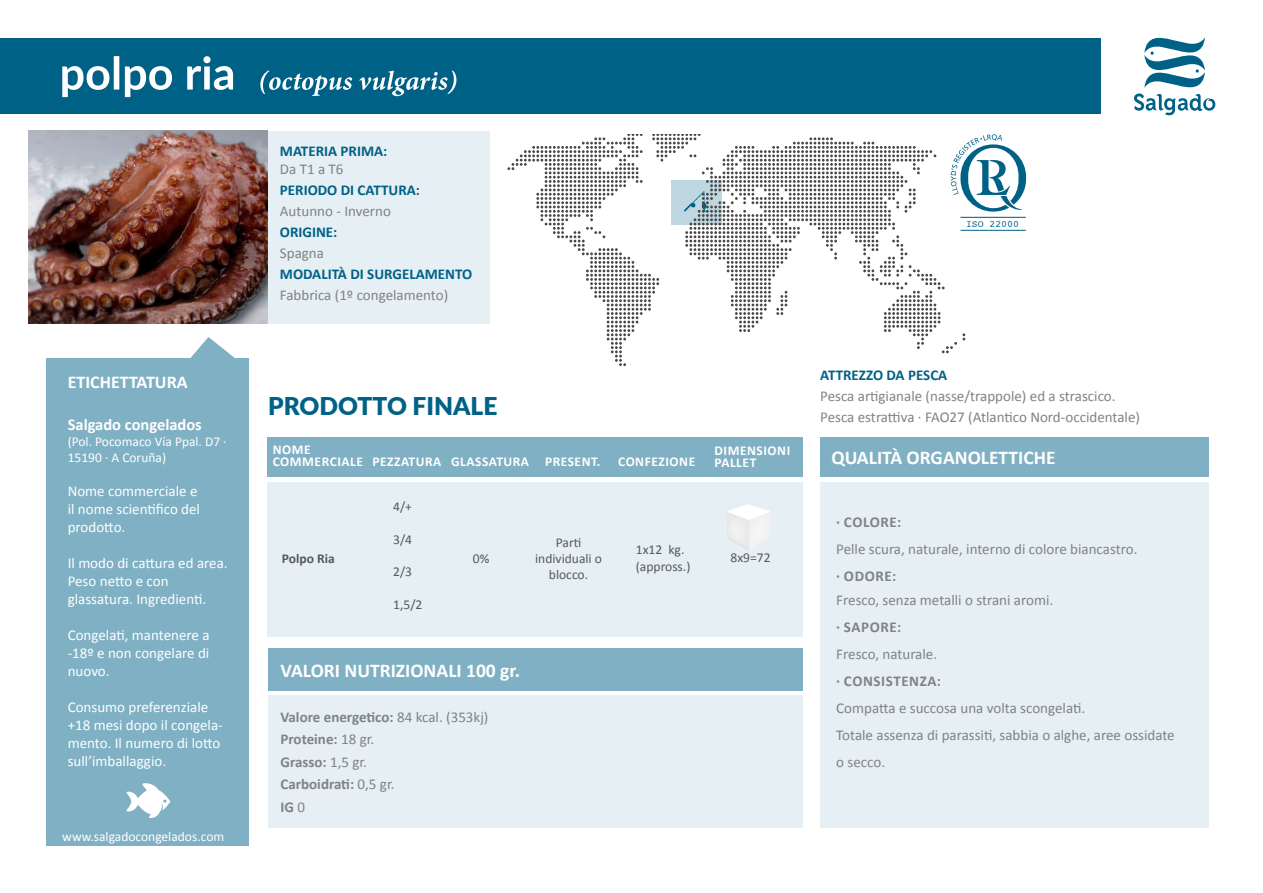
<style>
.page{position:relative;width:1263px;height:893px;background:#fff}
.page>*{position:absolute;margin:0;border:0;box-sizing:border-box;transform-origin:0 0}
.t1{font:900 24.45px "Lato";color:#006187}
.t2{font:700 19.5px "Calibri";color:#fff}
.t3{font:700 18px "Calibri";color:#fff}
.t4{font:700 16.5px "Calibri";color:#fff}
.t5{font:15px/27px "Calibri";color:#808285}
.t6{font:15px/18px "Calibri";color:#fff}
.t7{font:700 15px "Calibri";color:#808285}
.t8{font:700 15px "Calibri";color:#006187}
.t9{font:700 15px "Calibri";letter-spacing:.04em;color:#808285}
.t10{font:700 13.5px/12.1px "Calibri";letter-spacing:.04em;color:#fff}
.t11{font:13.5px/16.2px "Calibri";color:#57585a}
.t12{font:13.5px/16.2px "Calibri";color:#fff}
.t13{font:700 13.5px "Calibri";color:#57585a}
.t14{font:9.75px "Courier";color:#006187}
.s1{font-weight:400}
</style>
<div class="page">
<div style="left:267px;top:482px;width:536px;height:154px;background:#e6eff3"></div>
<div style="left:0;top:38px;width:1101px;height:76px;background:#006187"></div>
<svg style="left:1134px;top:37px;width:81px;height:78px"></svg>
<div style="left:266px;top:131px;width:223px;height:192px;background:#e6eff3"></div>
<div style="left:46px;top:359px;width:203px;height:487px;background:#80b0c3"></div>
<svg style="left:126px;top:783px;width:44px;height:35px"></svg>
<svg style="left:62px;top:56px;width:171px;height:41px"></svg>
<svg style="left:260px;top:70px;width:196px;height:26px"></svg>
<img style="left:29px;top:131px;width:238px;height:192px">
<svg style="left:188px;top:337px;width:50px;height:22px"></svg>
<div style="left:268px;top:648px;width:535px;height:43px;background:#80b0c3"></div>
<div style="left:268px;top:695px;width:535px;height:133px;background:#e6eff3"></div>
<img style="left:727px;top:520px;width:43px;height:30px">
<img style="left:726px;top:504px;width:44px;height:16px">
<div style="left:820px;top:482px;width:389px;height:346px;background:#e6eff3"></div>
<div style="left:820px;top:437px;width:389px;height:40px;background:#80b0c3"></div>
<svg style="left:507px;top:134px;width:519px;height:232px"></svg>
<hr style="left:960px;top:217px;width:66px;height:1px;background:#006187">
<hr style="left:960px;top:230px;width:66px;height:1px;background:#006187">
<div style="left:267px;top:437px;width:536px;height:40px;background:#80b0c3"></div>
<p class="t3" style="left:68px;top:371px;width:121px">ETICHETTATURA</p>
<p class="t4" style="left:68px;top:414px;width:136px">Salgado congelados</p>
<p class="t12" style="left:68px;top:433px;width:160px">(Pol. Pocomaco Vía Ppal. D7 ·<br>15190 · A Coruña)</p>
<p class="t6" style="left:68px;top:482px;width:134px">Nome commerciale e il nome scientifico del prodotto.</p>
<p class="t6" style="left:68px;top:554px;width:161px">Il modo di cattura ed area.<br>Peso netto e con</p>
<p class="t6" style="left:68px;top:590px;width:140px">glassatura. Ingredienti.</p>
<p class="t6" style="left:68px;top:626px;width:143px;text-align:justify">Congelati, mantenere a -18º e non congelare di nuovo.</p>
<p class="t6" style="left:68px;top:698px;width:157px">Consumo preferenziale +18 mesi dopo il congela&shy;mento. Il numero di lotto sull’imballaggio.</p>
<p class="t12" style="left:62px;top:828px;width:163px">www.salgadocongelados.com</p>
<p class="t8" style="left:280px;top:142px;width:109px">MATERIA PRIMA:</p>
<p class="t5" style="left:280px;top:156px;width:65px">Da T1 a T6</p>
<p class="t8" style="left:280px;top:181px;width:142px">PERIODO DI CATTURA:</p>
<p class="t5" style="left:280px;top:198px;width:113px">Autunno - Inverno</p>
<p class="t8" style="left:280px;top:223px;width:59px">ORIGINE:</p>
<p class="t5" style="left:280px;top:240px;width:46px">Spagna</p>
<p class="t8" style="left:280px;top:265px;width:194px">MODALITÀ DI SURGELAMENTO</p>
<p class="t5" style="left:280px;top:282px;width:170px">Fabbrica (1º congelamento)</p>
<p class="t1" style="left:268px;top:387px;width:231px">PRODOTTO FINALE</p>
<p class="t10" style="left:273px;top:443px;width:39px">NOME</p>
<p class="t10" style="left:273px;top:455px;width:92px">COMMERCIALE</p>
<p class="t10" style="left:372px;top:456px;width:70px">PEZZATURA</p>
<p class="t10" style="left:451px;top:455px;width:79px">GLASSATURA</p>
<p class="t10" style="left:545px;top:455px;width:57px">PRESENT.</p>
<p class="t10" style="left:618px;top:456px;width:79px">CONFEZIONE</p>
<p class="t10" style="left:714px;top:444px;width:77px">DIMENSIONI<br>PALLET</p>
<p class="t13" style="left:282px;top:550px;width:54px">Polpo Ria</p>
<p class="t11" style="left:393px;top:499px;width:20px">4/+</p>
<p class="t11" style="left:393px;top:531px;width:20px">3/4</p>
<p class="t11" style="left:393px;top:564px;width:20px">2/3</p>
<p class="t11" style="left:393px;top:596px;width:31px">1,5/2</p>
<p class="t11" style="left:473px;top:550px;width:18px">0%</p>
<p class="t11" style="left:556px;top:534px;width:27px">Parti</p>
<p class="t11" style="left:535px;top:550px;width:68px;text-align:center">individuali o blocco.</p>
<p class="t2" style="left:280px;top:658px;width:241px">VALORI NUTRIZIONALI 100 gr.</p>
<p class="t7" style="left:280px;top:707px;width:209px">Valore energetico: <span class="s1">84 kcal. (353kj)</span></p>
<p class="t7" style="left:280px;top:729px;width:95px">Proteine: <span class="s1">18 gr.</span></p>
<p class="t7" style="left:280px;top:752px;width:88px">Grasso: <span class="s1">1,5 gr.</span></p>
<p class="t7" style="left:280px;top:774px;width:116px">Carboidrati: <span class="s1">0,5 gr.</span></p>
<p class="t7" style="left:280px;top:797px;width:26px">IG <span class="s1">0</span></p>
<p class="t11" style="left:636px;top:542px;width:56px">1x12 kg. (appross.)</p>
<p class="t11" style="left:730px;top:549px;width:42px">8x9=72</p>
<p class="t14" style="left:966px;top:216px;width:54px">ISO 22000</p>
<p class="t8" style="left:820px;top:365px;width:129px">ATTREZZO DA PESCA</p>
<p class="t5" style="left:820px;top:382px;width:297px">Pesca artigianale (nasse/trappole) ed a strascico.</p>
<p class="t5" style="left:820px;top:403px;width:321px">Pesca estrattiva · FAO27 (Atlantico Nord-occidentale)</p>
<p class="t2" style="left:831px;top:445px;width:226px">QUALITÀ ORGANOLETTICHE</p>
<p class="t7" style="left:836px;top:513px;width:67px">· COLORE:</p>
<p class="t5" style="left:836px;top:536px;width:303px">Pelle scura, naturale, interno di colore biancastro.</p>
<p class="t7" style="left:836px;top:567px;width:61px">· ODORE:</p>
<p class="t5" style="left:836px;top:587px;width:218px">Fresco, senza metalli o strani aromi.</p>
<p class="t7" style="left:836px;top:618px;width:66px">· SAPORE:</p>
<p class="t5" style="left:836px;top:641px;width:102px">Fresco, naturale.</p>
<p class="t9" style="left:836px;top:672px;width:106px">· CONSISTENZA:</p>
<p class="t5" style="left:836px;top:695px;width:250px">Compatta e succosa una volta scongelati.</p>
<p class="t5" style="left:836px;top:722px;width:340px">Totale assenza di parassiti, sabbia o alghe, aree ossidate o secco.</p>
</div>
